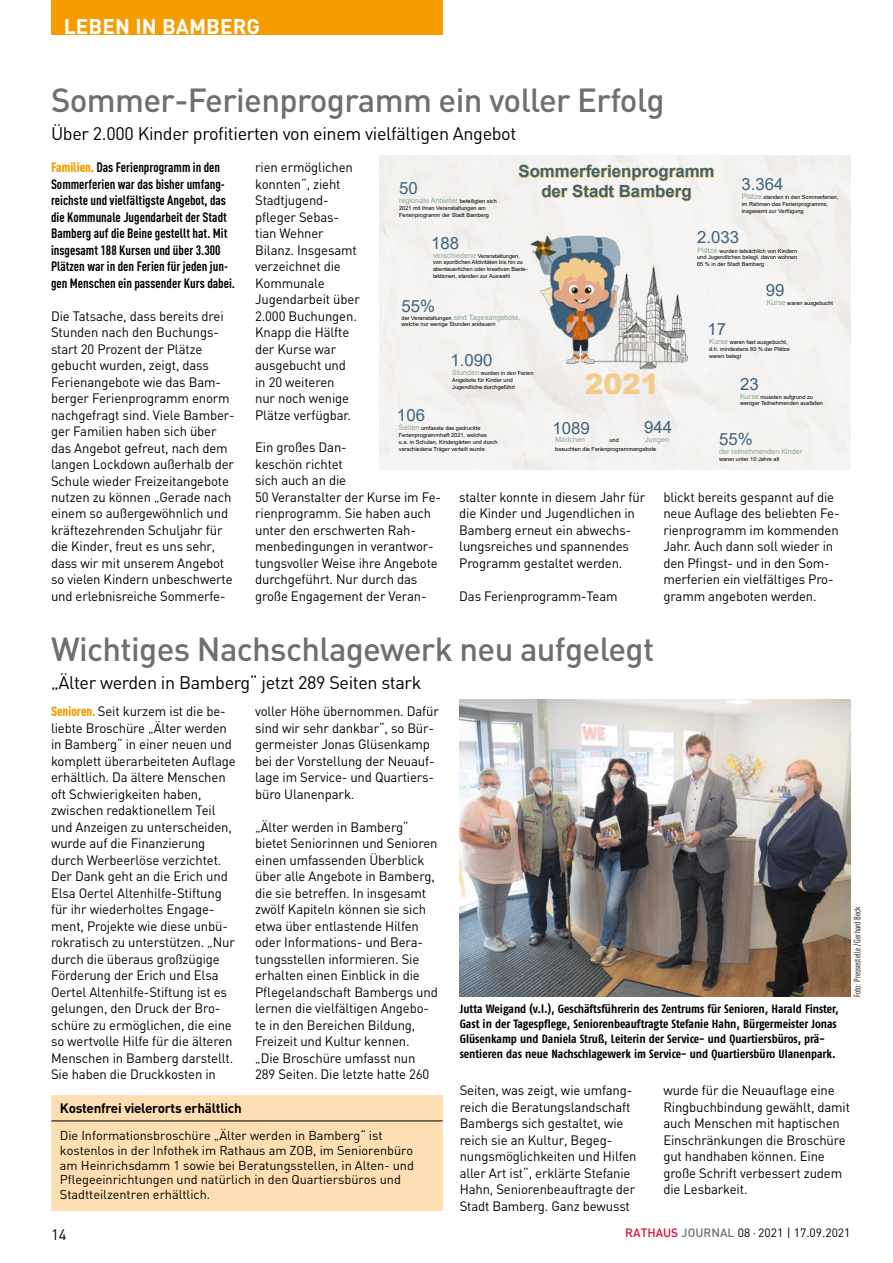
<style>
.page{position:relative;width:893px;height:1263px;background:#fff}
.page>*{position:absolute;margin:0;border:0;box-sizing:border-box;transform-origin:0 0}
.t1{font:500 33px "DIN";letter-spacing:-.02em;color:#706f6f}
.t2{font:900 28.05px "Arial";color:#f4cb89}
.t3{font:700 21px "DIN";color:#fff}
.t4{font:18px "DIN";letter-spacing:-.02em;color:#000}
.t5{font:16.8px "Arial";color:#3d617c}
.t6{font:700 16.8px/20.1px "Arial";color:#3d617c;text-align:center}
.t7{font:15px "DIN";color:#000}
.t8{font:13.5px/16.5px "DIN";letter-spacing:-.01em;color:#000}
.t9{font:700 13.5px/16.5px "DIN Cond";color:#000}
.t10{font:700 13.5px "DIN";letter-spacing:-.02em;color:#000}
.t11{font:12.75px/14.7px "DIN";letter-spacing:-.005em;color:#000}
.t12{font:700 12px/15px "Fago Co";color:#000}
.t13{font:12px "DIN";color:#000}
.t14{font:9px "DIN Cond";color:#000}
.t15{font:7.35px "Arial";color:#8ca699}
.t16{font:7.35px "Arial";color:#8ea698}
.t17{font:7.35px "Arial";color:#8ea99a}
.t18{font:5.55px/6.8px "Arial";color:#000}
.s1{font-weight:900;color:#f59c00}
.s2{font-size:7.35px;color:#8ea698}
.s3{font-size:5.55px;color:#000}
.s4{font-size:7.35px;color:#8da899}
.s5{font-size:7.35px;color:#8ea99a}
.s6{font-size:7.35px;color:#8ca699}
.s7{font-size:7.35px;color:#8ea59b}
.s8{font-family:"DIN Cond";font-weight:900;color:#f59c00}
.s9{font-weight:500;color:#dd0b2f}
.s10{font-weight:500;color:#706f6f}
</style>
<div class="page">
<div style="left:51px;top:0;width:391px;height:34px;background:#f59c00"></div>
<div style="left:379px;top:156px;width:471px;height:313px;background:#f4f3f1"></div>
<svg style="left:519px;top:165px;width:195px;height:36px"></svg>
<img style="left:587px;top:241px;width:100px;height:142px">
<img style="left:524px;top:227px;width:102px;height:145px">
<img style="left:460px;top:700px;width:391px;height:296px">
<div style="left:51px;top:1095px;width:392px;height:116px;background:#fedeb2"></div>
<hr style="left:51px;top:1120px;width:392px;height:1px;background:#000">
<h2 class="t3" style="left:64px;top:12px;width:198px">LEBEN IN BAMBERG</h2>
<h3 class="t1" style="left:51px;top:79px;width:615px">Sommer-Ferienprogramm ein voller Erfolg</h3>
<p class="t4" style="left:51px;top:122px;width:467px">Über 2.000 Kinder profitierten von einem vielfältigen Angebot</p>
<p class="t9" style="left:51px;top:159px;width:186px"><span class="s1">Familien.</span> Das Ferienprogramm in den Sommerferien war das bisher umfang&shy;reichste und vielfältigste Angebot, das die Kommunale Jugendarbeit der Stadt Bamberg auf die Beine gestellt hat. Mit insgesamt 188 Kursen und über 3.300<br>Plätzen war in den Ferien für jeden jun&shy;gen Menschen ein passender Kurs dabei.</p>
<p class="t8" style="left:51px;top:307px;width:185px">Die Tatsache, dass bereits drei<br>Stunden nach den Buchungs&shy;start 20 Prozent der Plätze gebucht wurden, zeigt, dass<br>Ferienangebote wie das Bam&shy;berger Ferienprogramm enorm nachgefragt sind. Viele Bamber&shy;ger Familien haben sich über das Angebot gefreut, nach dem langen Lockdown außerhalb der<br>Schule wieder Freizeitangebote nutzen zu können „Gerade nach einem so außergewöhnlich und kräftezehrenden Schuljahr für die Kinder, freut es uns sehr, dass wir mit unserem Angebot so vielen Kindern unbeschwerte und erlebnisreiche Sommerfe-</p>
<p class="t8" style="left:255px;top:159px;width:106px">rien ermöglichen konnten“, zieht<br>Stadtjugend&shy;pfleger Sebas&shy;tian Wehner<br>Bilanz. Insgesamt verzeichnet die<br>Kommunale<br>Jugendarbeit über<br>2.000 Buchungen.<br>Knapp die Hälfte der Kurse war ausgebucht und in 20 weiteren<br>nur noch wenige<br>Plätze verfügbar.</p>
<p class="t8" style="left:255px;top:439px;width:187px">Ein großes Dan-<br>keschön richtet<br>sich auch an die<br>50 Veranstalter der Kurse im Fe&shy;rienprogramm. Sie haben auch unter den erschwerten Rah&shy;menbedingungen in verantwor&shy;tungsvoller Weise ihre Angebote durchgeführt. Nur durch das große Engagement der Veran-</p>
<p class="t6" style="left:518px;top:161px;width:198px">Sommerferienprogramm der Stadt Bamberg</p>
<p class="t5" style="left:741px;top:172px;width:44px">3.364</p>
<p class="t5" style="left:399px;top:177px;width:20px">50</p>
<p class="t18" style="left:742px;top:194px;width:98px"><span class="s2">Plätze</span> standen in den Sommerferien, im Rahmen des Ferienprogramms, insgesamt zur Verfügung</p>
<p class="t15" style="left:399px;top:196px;width:99px">regionale Anbieter <span class="s3">beteiligten sich</span></p>
<p class="t18" style="left:399px;top:205px;width:91px">2021 mit ihren Veranstaltungen am<br>Ferienprogramm der Stadt Bamberg</p>
<p class="t5" style="left:697px;top:225px;width:44px">2.033</p>
<p class="t5" style="left:431px;top:231px;width:30px">188</p>
<p class="t18" style="left:433px;top:252px;width:96px"><span class="s4">verschiedene</span> Veranstaltungen, von sportlichen Aktivitäten bis hin zu abenteuerlichen oder kreativen Baste&shy;laktionen, standen zur Auswahl</p>
<p class="t18" style="left:697px;top:247px;width:102px;text-align:justify"><span class="s5">Plätze</span> wurden tatsächlich von Kindern und Jugendlichen belegt, davon wohnen 65 % in der Stadt Bamberg</p>
<p class="t5" style="left:766px;top:278px;width:20px">99</p>
<p class="t5" style="left:402px;top:294px;width:35px">55%</p>
<p class="t18" style="left:402px;top:314px;width:121px">der Veranstaltungen <span class="s6">sind Tagesangebote, </span>welche nur wenige Stunden andauern</p>
<p class="t18" style="left:767px;top:300px;width:68px"><span class="s2">Kurse</span> waren ausgebucht</p>
<p class="t5" style="left:708px;top:317px;width:20px">17</p>
<p class="t18" style="left:709px;top:339px;width:82px"><span class="s2">Kurse</span> waren fast ausgebucht, d.h. mindestens 80 % der Plätze waren belegt</p>
<p class="t5" style="left:450px;top:348px;width:44px">1.090</p>
<p class="t18" style="left:452px;top:370px;width:83px"><span class="s4">Stunden</span> wurden in den Ferien<br>Angebote für Kinder und<br>Jugendliche durchgeführt</p>
<p class="t18" style="left:399px;top:425px;width:100px"><span class="s7">Seiten</span> umfasste das gedruckte Ferienprogrammheft 2021, welches u.a. in Schulen, Kindergärten und durch verschiedene Träger verteilt wurde</p>
<p class="t2" style="left:585px;top:364px;width:76px">2021</p>
<p class="t5" style="left:740px;top:373px;width:20px">23</p>
<p class="t18" style="left:740px;top:393px;width:85px"><span class="s2">Kurse</span> mussten aufgrund zu weniger Teilnehmenden ausfallen</p>
<p class="t5" style="left:397px;top:403px;width:30px">106</p>
<p class="t5" style="left:644px;top:416px;width:30px">944</p>
<p class="t18" style="left:555px;top:445px;width:103px">besuchten die Ferienprogrammangebote</p>
<p class="t5" style="left:552px;top:417px;width:39px">1089</p>
<p class="t17" style="left:555px;top:435px;width:31px">Mädchen</p>
<p class="t18" style="left:609px;top:437px;width:11px">und</p>
<p class="t17" style="left:645px;top:435px;width:25px">Jungen</p>
<p class="t5" style="left:719px;top:428px;width:35px">55%</p>
<p class="t16" style="left:719px;top:447px;width:85px">der teilnehmenden Kinder</p>
<p class="t18" style="left:719px;top:456px;width:62px">waren unter 10 Jahre alt</p>
<p class="t8" style="left:663px;top:489px;width:178px">blickt bereits gespannt auf die neue Auflage des beliebten Fe&shy;rienprogramm im kommenden<br>Jahr. Auch dann soll wieder in den Pfingst- und in den Som&shy;merferien ein vielfältiges Pro&shy;gramm angeboten werden.</p>
<p class="t8" style="left:459px;top:489px;width:188px">stalter konnte in diesem Jahr für die Kinder und Jugendlichen in<br>Bamberg erneut ein abwechs&shy;lungsreiches und spannendes<br>Programm gestaltet werden.</p>
<p class="t8" style="left:459px;top:587px;width:160px">Das Ferienprogramm-Team</p>
<h3 class="t1" style="left:51px;top:628px;width:605px">Wichtiges Nachschlagewerk neu aufgelegt</h3>
<p class="t4" style="left:51px;top:671px;width:372px">„Älter werden in Bamberg“ jetzt 289 Seiten stark</p>
<p class="t8" style="left:51px;top:703px;width:186px"><span class="s8">Senioren.</span> Seit kurzem ist die be&shy;liebte Broschüre „Älter werden in Bamberg“ in einer neuen und komplett überarbeiteten Auflage erhältlich. Da ältere Menschen oft Schwierigkeiten haben, zwischen redaktionellem Teil und Anzeigen zu unterscheiden, wurde auf die Finanzierung durch Werbeerlöse verzichtet.<br>Der Dank geht an die Erich und<br>Elsa Oertel Altenhilfe-Stiftung für ihr wiederholtes Engage&shy;ment, Projekte wie diese unbü&shy;rokratisch zu unterstützen. „Nur durch die überaus großzügige<br>Förderung der Erich und Elsa<br>Oertel Altenhilfe-Stiftung ist es gelungen, den Druck der Bro&shy;schüre zu ermöglichen, die eine so wertvolle Hilfe für die älteren<br>Menschen in Bamberg darstellt.<br>Sie haben die Druckkosten in</p>
<p class="t8" style="left:255px;top:703px;width:185px">voller Höhe übernommen. Dafür sind wir sehr dankbar“, so Bür&shy;germeister Jonas Glüsenkamp bei der Vorstellung der Neuauf&shy;lage im Service- und Quartiers&shy;büro Ulanenpark.</p>
<p class="t8" style="left:255px;top:818px;width:184px">„Älter werden in Bamberg“ bietet Seniorinnen und Senioren einen umfassenden Überblick über alle Angebote in Bamberg, die sie betreffen. In insgesamt zwölf Kapiteln können sie sich etwa über entlastende Hilfen oder Informations- und Bera&shy;tungsstellen informieren. Sie erhalten einen Einblick in die<br>Pflegelandschaft Bambergs und lernen die vielfältigen Angebo&shy;te in den Bereichen Bildung,<br>Freizeit und Kultur kennen.<br>„Die Broschüre umfasst nun<br>289 Seiten. Die letzte hatte 260</p>
<p class="t12" style="left:460px;top:1001px;width:380px">Jutta Weigand (v.l.), Geschäftsführerin des Zentrums für Senioren, Harald Finster, Gast in der Tagespflege, Seniorenbeauftragte Stefanie Hahn, Bürgermeister Jonas Glüsenkamp und Daniela Struß, Leiterin der Service- und Quartiersbüros, prä&shy;sentieren das neue Nachschlagewerk im Service- und Quartiersbüro Ulanenpark.</p>
<p class="t14" style="left:852px;top:997px;width:92px;rotate:-90deg">Foto: Pressestelle / Gerhard Beck</p>
<h4 class="t10" style="left:60px;top:1099px;width:183px">Kostenfrei vielerorts erhältlich</h4>
<p class="t11" style="left:60px;top:1128px;width:356px">Die Informationsbroschüre „Älter werden in Bamberg“ ist kostenlos in der Infothek im Rathaus am ZOB, im Seniorenbüro am Heinrichsdamm 1 sowie bei Beratungsstellen, in Alten- und Pflegeeinrichtungen und natürlich in den Quartiersbüros und Stadtteilzentren erhältlich.</p>
<p class="t8" style="left:460px;top:1082px;width:178px">Seiten, was zeigt, wie umfang&shy;reich die Beratungslandschaft<br>Bambergs sich gestaltet, wie reich sie an Kultur, Begeg&shy;nungsmöglichkeiten und Hilfen aller Art ist“, erklärte Stefanie<br>Hahn, Seniorenbeauftragte der<br>Stadt Bamberg. Ganz bewusst</p>
<p class="t8" style="left:663px;top:1082px;width:188px">wurde für die Neuauflage eine<br>Ringbuchbindung gewählt, damit auch Menschen mit haptischen<br>Einschränkungen die Broschüre gut handhaben können. Eine große Schrift verbessert zudem die Lesbarkeit.</p>
<p class="t7" style="left:51px;top:1225px;width:17px">14</p>
<p class="t13" style="left:625px;top:1225px;width:227px"><span class="s9">RATHAUS</span> <span class="s10">JOURNAL</span> 08 · 2021 | 17.09.2021</p>
</div>
